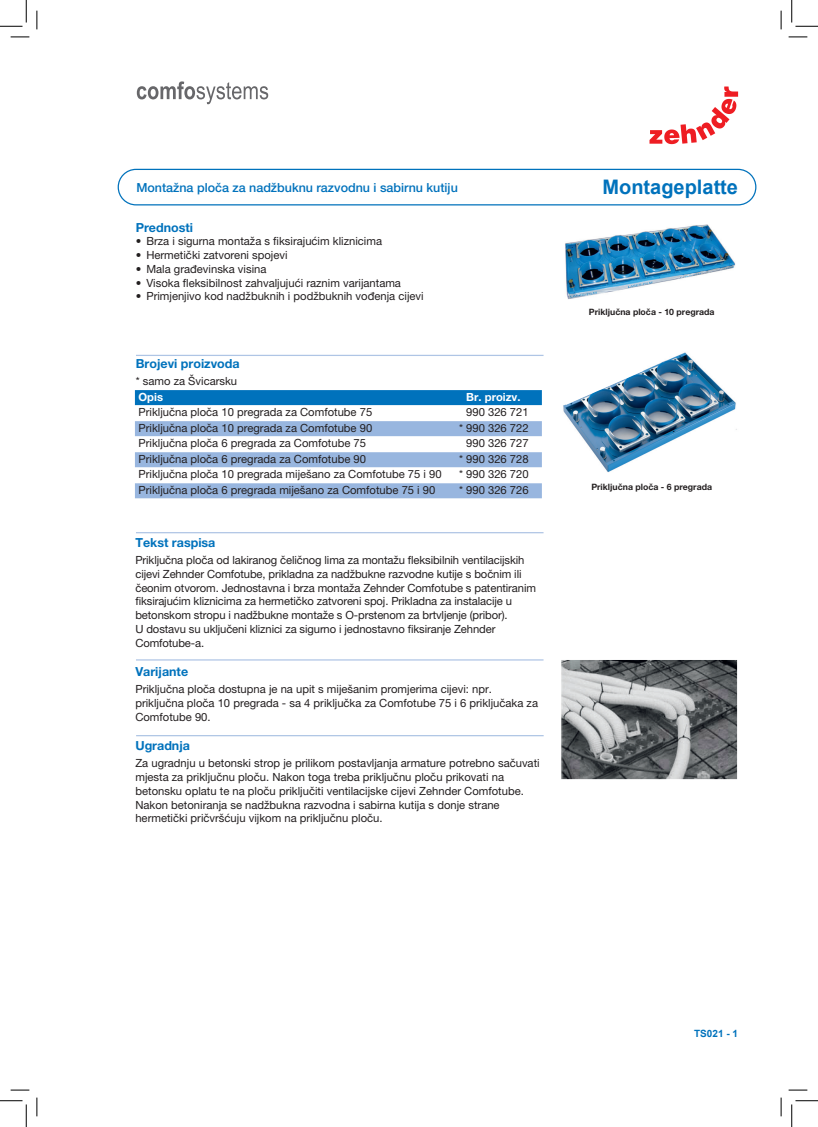
<style>
.page{position:relative;width:818px;height:1127px;background:#fff}
.page>*{position:absolute;margin:0;border:0;box-sizing:border-box;transform-origin:0 0}
.t1{font:700 20px "Arial";color:#0072bc}
._01_Naslov_Bold{font:700 12.5px "Helvetica Neue LT Pro";color:#0072bc}
.t2{font:500 12.5px "Helvetica Neue LT Pro";color:#0072bc}
._00_TXT{font:11.25px/13.8px "Helvetica Neue LT Pro";color:#231f20}
._07_Sv__Plava_crta{font:11.25px "Helvetica Neue LT Pro";color:#231f20}
._99_3_-3{font:11.25px "Helvetica Neue LT Pro";color:#231f20}
._08_Glava_tablice{font:700 11.25px "Helvetica Neue LT Pro";color:#fff}
.t3{font:700 10px "Arial";color:#0072bc}
.t4{font:700 8.75px "Helvetica Neue LT Pro";color:#231f20}
</style>
<div class="page">
<svg style="left:649px;top:86px;width:89px;height:58px"></svg>
<svg style="left:137px;top:81px;width:131px;height:23px"></svg>
<div style="left:118px;top:169px;width:638px;height:36px;border:1px solid #0072bc;border-radius:18px"></div>
<img style="left:565px;top:224px;width:170px;height:75px">
<img style="left:563px;top:352px;width:174px;height:120px">
<hr style="left:136px;top:355px;width:407px;height:1px;background:#afc5e5">
<hr style="left:136px;top:532px;width:407px;height:1px;background:#afc5e5">
<hr style="left:136px;top:659px;width:407px;height:1px;background:#afc5e5">
<img style="left:561px;top:660px;width:176px;height:119px">
<svg style="left:563px;top:352px;width:80px;height:53px"></svg>
<div style="left:135px;top:390px;width:407px;height:15px;background:#0072bc"></div>
<div style="left:135px;top:421px;width:407px;height:15px;background:#98b6df"></div>
<div style="left:135px;top:452px;width:407px;height:15px;background:#98b6df"></div>
<div style="left:135px;top:483px;width:407px;height:15px;background:#98b6df"></div>
<hr style="left:136px;top:734px;width:408px;height:2px;background:#afc5e5">
<svg style="left:11px;top:36px;width:18px;height:2px"></svg>
<svg style="left:788px;top:36px;width:19px;height:2px"></svg>
<svg style="left:11px;top:1089px;width:18px;height:1px"></svg>
<svg style="left:788px;top:1089px;width:19px;height:1px"></svg>
<svg style="left:36px;top:11px;width:2px;height:18px"></svg>
<svg style="left:36px;top:1097px;width:2px;height:18px"></svg>
<svg style="left:780px;top:11px;width:2px;height:18px"></svg>
<svg style="left:780px;top:1097px;width:2px;height:18px"></svg>
<svg style="left:0;top:0;width:27px;height:27px"></svg>
<svg style="left:0;top:1100px;width:27px;height:26px"></svg>
<svg style="left:791px;top:0;width:27px;height:27px"></svg>
<svg style="left:791px;top:1100px;width:27px;height:26px"></svg>
<p class="t2" style="left:136px;top:180px;width:323px">Montažna ploča za nadžbuknu razvodnu i sabirnu kutiju</p>
<p class="_01_Naslov_Bold" style="left:136px;top:219px;width:59px">Prednosti</p>
<p class="_00_TXT" style="left:136px;top:234px;width:248px">• Brza i sigurna montaža s fiksirajućim kliznicima</p>
<p class="_00_TXT" style="left:136px;top:248px;width:153px">• Hermetički zatvoreni spojevi</p>
<p class="_00_TXT" style="left:136px;top:262px;width:132px">• Mala građevinska visina</p>
<p class="_00_TXT" style="left:136px;top:275px;width:267px">• Visoka fleksibilnost zahvaljujući raznim varijantama</p>
<p class="_00_TXT" style="left:136px;top:289px;width:289px">• Primjenjivo kod nadžbuknih i podžbuknih vođenja cijevi</p>
<p class="_01_Naslov_Bold" style="left:136px;top:355px;width:105px">Brojevi proizvoda</p>
<p class="_99_3_-3" style="left:136px;top:374px;width:103px">* samo za Švicarsku</p>
<p class="_08_Glava_tablice" style="left:138px;top:389px;width:26px">Opis</p>
<p class="_08_Glava_tablice" style="left:466px;top:389px;width:56px">Br. proizv.</p>
<p class="_00_TXT" style="left:138px;top:405px;width:235px">Priključna ploča 10 pregrada za Comfotube 75</p>
<p class="_00_TXT" style="left:466px;top:405px;width:64px">990 326 721</p>
<p class="_07_Sv__Plava_crta" style="left:138px;top:421px;width:235px">Priključna ploča 10 pregrada za Comfotube 90</p>
<p class="_07_Sv__Plava_crta" style="left:459px;top:421px;width:71px">* 990 326 722</p>
<p class="_00_TXT" style="left:138px;top:436px;width:229px">Priključna ploča 6 pregrada za Comfotube 75</p>
<p class="_00_TXT" style="left:466px;top:436px;width:64px">990 326 727</p>
<p class="_07_Sv__Plava_crta" style="left:138px;top:452px;width:229px">Priključna ploča 6 pregrada za Comfotube 90</p>
<p class="_07_Sv__Plava_crta" style="left:459px;top:452px;width:71px">* 990 326 728</p>
<p class="_00_TXT" style="left:138px;top:467px;width:305px">Priključna ploča 10 pregrada miješano za Comfotube 75 i 90</p>
<p class="_00_TXT" style="left:459px;top:467px;width:71px">* 990 326 720</p>
<p class="_07_Sv__Plava_crta" style="left:138px;top:483px;width:298px">Priključna ploča 6 pregrada miješano za Comfotube 75 i 90</p>
<p class="_07_Sv__Plava_crta" style="left:459px;top:483px;width:71px">* 990 326 726</p>
<p class="_01_Naslov_Bold" style="left:135px;top:534px;width:82px">Tekst raspisa</p>
<p class="_00_TXT" style="left:135px;top:553px;width:402px">Priključna ploča od lakiranog čeličnog lima za montažu fleksibilnih ventilacijskih cijevi Zehnder Comfotube, prikladna za nadžbukne razvodne kutije s bočnim ili čeonim otvorom. Jednostavna i brza montaža Zehnder Comfotube s patentiranim fiksirajućim kliznicima za hermetičko zatvoreni spoj. Prikladna za instalacije u betonskom stropu i nadžbukne montaže s O-prstenom za brtvljenje (pribor).<br>U dostavu su uključeni kliznici za sigurno i jednostavno fiksiranje Zehnder Comfotube-a.</p>
<p class="_01_Naslov_Bold" style="left:135px;top:663px;width:54px">Varijante</p>
<p class="_00_TXT" style="left:135px;top:682px;width:404px">Priključna ploča dostupna je na upit s miješanim promjerima cijevi: npr. priključna ploča 10 pregrada - sa 4 priključka za Comfotube 75 i 6 priključaka za<br>Comfotube 90.</p>
<p class="_01_Naslov_Bold" style="left:135px;top:737px;width:56px">Ugradnja</p>
<p class="_00_TXT" style="left:135px;top:756px;width:406px">Za ugradnju u betonski strop je prilikom postavljanja armature potrebno sačuvati mjesta za priključnu ploču. Nakon toga treba priključnu ploču prikovati na betonsku oplatu te na ploču priključiti ventilacijske cijevi Zehnder Comfotube.<br>Nakon betoniranja se nadžbukna razvodna i sabirna kutija s donje strane hermetički pričvršćuju vijkom na priključnu ploču.</p>
<p class="t1" style="left:602px;top:176px;width:137px">Montageplatte</p>
<p class="t4" style="left:589px;top:306px;width:127px">Priključna ploča - 10 pregrada</p>
<p class="t4" style="left:591px;top:481px;width:122px">Priključna ploča - 6 pregrada</p>
<p class="t3" style="left:694px;top:1027px;width:45px">TS021 - 1</p>
</div>
